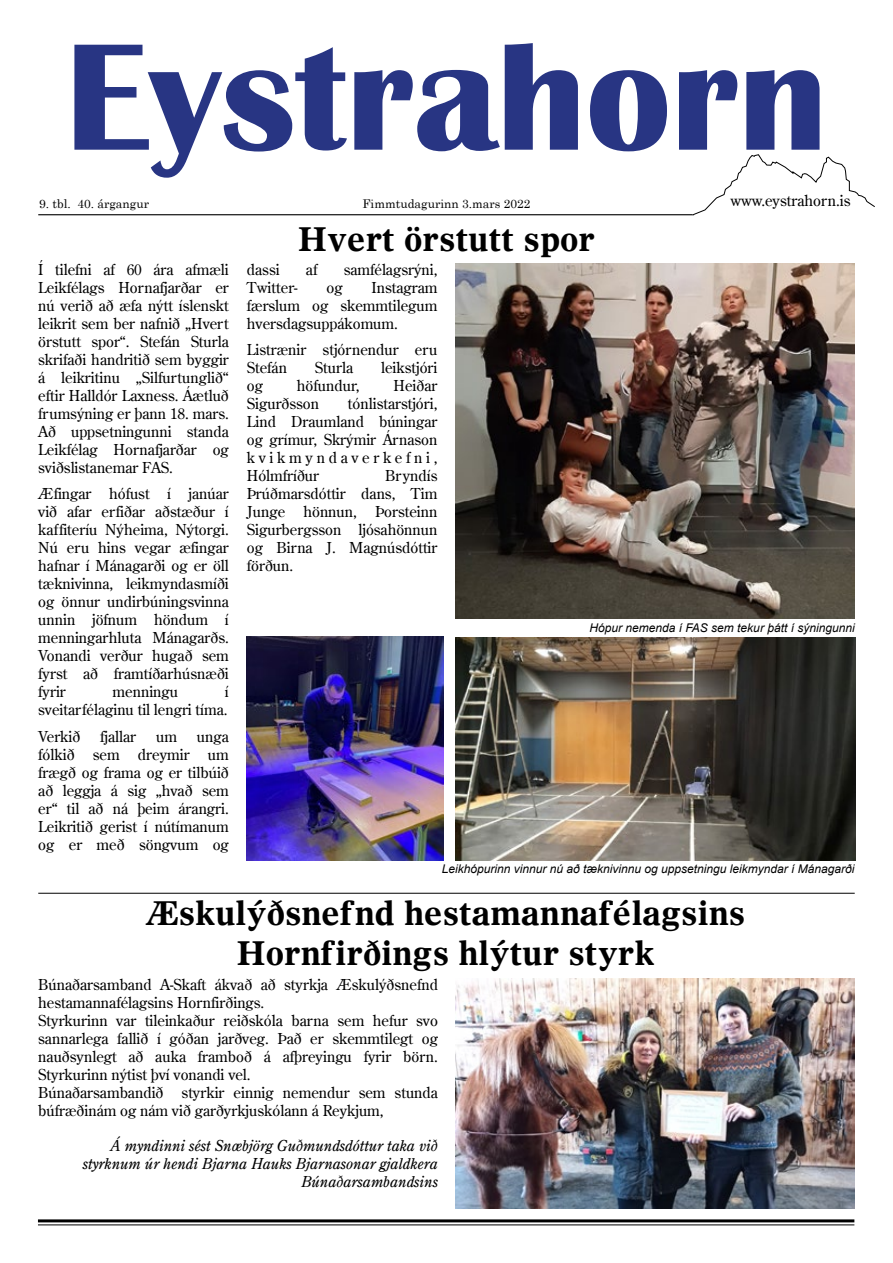
<style>
.page{position:relative;width:893px;height:1263px;background:#fff}
.page>*{position:absolute;margin:0;border:0;box-sizing:border-box;transform-origin:0 0}
.t1{font:700 157.5px "Britannic";color:#283583}
.t2{font:700 33px/39.6px "Olympian";color:#000;text-align:center}
.t3{font:15px/18px "Century Old Style";color:#000;text-align:justify}
.t4{font:italic 15px/18px "Century Old Style";color:#000;text-align:right}
.t5{font:italic 12px "Arial";color:#000}
.t6{font:12px "Century";color:#000}
</style>
<div class="page">
<hr style="left:38px;top:214px;width:692px;height:1px;background:#000">
<div style="left:688px;top:174px;width:162px;height:60px;border:3px solid #fff;border-radius:50%"></div>
<svg style="left:692px;top:154px;width:183px;height:62px"></svg>
<hr style="left:38px;top:1219px;width:816px;height:3px;background:#000">
<hr style="left:38px;top:1224px;width:816px;height:1px;background:#000">
<img style="left:455px;top:978px;width:400px;height:231px">
<img style="left:455px;top:263px;width:400px;height:356px">
<img style="left:455px;top:638px;width:401px;height:222px">
<hr style="left:38px;top:893px;width:817px;height:1px;background:#000">
<img style="left:247px;top:637px;width:196px;height:223px">
<h1 class="t1" style="left:65px;top:9px;width:763px">Eystrahorn</h1>
<p class="t6" style="left:39px;top:193px;width:112px">9. tbl. 40. árgangur</p>
<p class="t6" style="left:363px;top:193px;width:169px">Fimmtudagurinn 3.mars 2022</p>
<p class="t3" style="left:730px;top:192px;width:122px">www.eystrahorn.is</p>
<p class="t3" style="left:38px;top:260px;width:192px">Í tilefni af 60 ára afmæli Leikfélags Hornafjarðar er nú verið að æfa nýtt íslenskt leikrit sem ber nafnið „Hvert örstutt spor“. Stefán Sturla skrifaði handritið sem byggir á leikritinu „Silfurtunglið“ eftir Halldór Laxness. Áætluð frumsýning er þann 18. mars.<br>Að uppsetningunni standa Leikfélag Hornafjarðar og sviðslistanemar FAS.</p>
<p class="t3" style="left:38px;top:485px;width:192px">Æfingar hófust í janúar við afar erfiðar aðstæður í kaffiteríu Nýheima, Nýtorgi.<br>Nú eru hins vegar æfingar hafnar í Mánagarði og er öll tæknivinna, leikmyndasmíði og önnur undirbúningsvinna unnin jöfnum höndum í menningarhluta Mánagarðs.<br>Vonandi verður hugað sem fyrst að framtíðarhúsnæði fyrir</p>
<p class="t3" style="left:38px;top:683px;width:192px;text-align:right">í<br>sveitarfélaginu til lengri tíma.</p>
<p class="t3" style="left:38px;top:727px;width:44px">Verkið</p>
<p class="t3" style="left:100px;top:727px;width:37px">fjallar</p>
<p class="t3" style="left:156px;top:727px;width:22px">um</p>
<p class="t3" style="left:113px;top:683px;width:67px">menningu</p>
<p class="t3" style="left:38px;top:727px;width:192px;text-indent:159px">unga fólkið sem dreymir um frægð og frama og er tilbúið að leggja á sig „hvað sem er“ til að ná þeim árangri.<br>Leikritið gerist í nútímanum og er með söngvum og</p>
<h2 class="t2" style="left:298px;top:218px;width:299px">Hvert örstutt spor</h2>
<p class="t3" style="left:247px;top:260px;width:34px">dassi</p>
<p class="t3" style="left:306px;top:260px;width:13px">af</p>
<p class="t3" style="left:344px;top:260px;width:95px">samfélagsrýni,</p>
<p class="t3" style="left:247px;top:278px;width:52px">Twitter-</p>
<p class="t3" style="left:327px;top:278px;width:18px">og</p>
<p class="t3" style="left:247px;top:278px;width:192px;text-indent:125px">Instagram færslum og skemmtilegum hversdagsuppákomum.</p>
<p class="t3" style="left:247px;top:341px;width:192px">Listrænir stjórnendur eru<br>Stefán</p>
<p class="t3" style="left:315px;top:359px;width:40px">Sturla</p>
<p class="t3" style="left:381px;top:359px;width:58px">leikstjóri</p>
<p class="t3" style="left:247px;top:377px;width:18px">og</p>
<p class="t3" style="left:297px;top:377px;width:64px">höfundur,</p>
<p class="t3" style="left:394px;top:377px;width:45px">Heiðar</p>
<p class="t3" style="left:247px;top:395px;width:74px">Sigurðsson</p>
<p class="t3" style="left:247px;top:395px;width:192px;text-indent:101px">tónlistarstjóri, Lind Draumland búningar og grímur, Skrýmir Árnason kvikmyndaverkefni, Hólmfríður</p>
<p class="t3" style="left:247px;top:467px;width:192px;text-indent:138px">Bryndís Þrúðmarsdóttir dans, Tim Junge hönnun, Þorsteinn Sigurbergsson ljósahönnun og Birna J. Magnúsdóttir förðun.</p>
<p class="t5" style="left:589px;top:620px;width:267px">Hópur nemenda í FAS sem tekur þátt í sýningunni</p>
<p class="t5" style="left:442px;top:861px;width:414px">Leikhópurinn vinnur nú að tæknivinnu og uppsetningu leikmyndar í Mánagarði</p>
<h2 class="t2" style="left:146px;top:893px;width:601px">Æskulýðsnefnd hestamannafélagsins<br>Hornfirðings hlýtur styrk</h2>
<p class="t3" style="left:38px;top:976px;width:401px;text-align:left">Búnaðarsamband A-Skaft ákvað að styrkja Æskulýðsnefnd hestamannafélagsins Hornfirðings.<br>Styrkurinn var tileinkaður reiðskóla barna sem hefur svo sannarlega fallið í góðan jarðveg. Það er skemmtilegt og nauðsynlegt að auka framboð á afþreyingu fyrir börn.<br>Styrkurinn nýtist því vonandi vel.<br>Búnaðarsambandið styrkir einnig nemendur sem stunda búfræðinám og nám við garðyrkjuskólann á Reykjum,</p>
<p class="t4" style="left:83px;top:1137px;width:357px">Á myndinni sést Snæbjörg Guðmundsdóttur taka við styrknum úr hendi Bjarna Hauks Bjarnasonar gjaldkera<br>Búnaðarsambandsins</p>
</div>
